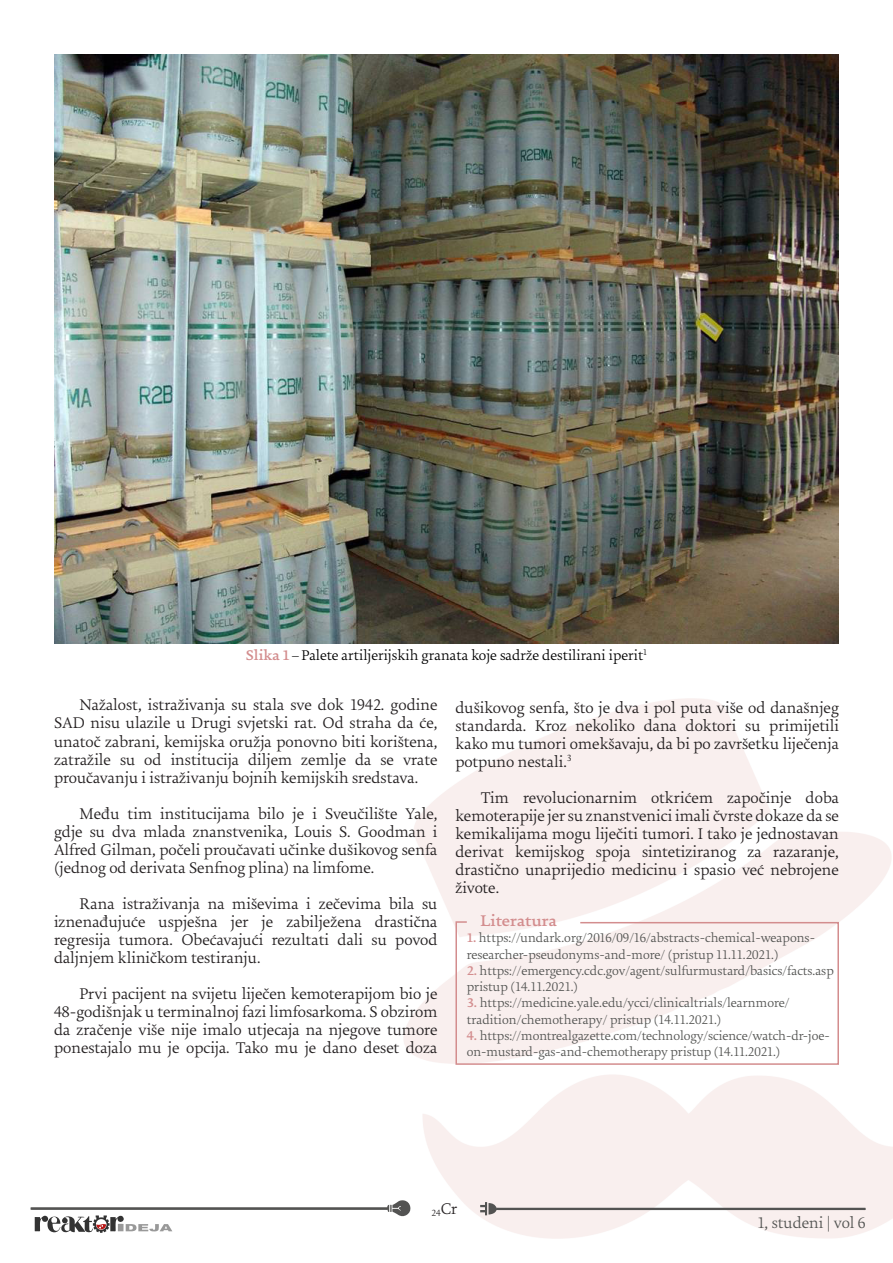
<style>
.page{position:relative;width:893px;height:1263px;background:#fff}
.page>*{position:absolute;margin:0;border:0;box-sizing:border-box;transform-origin:0 0}
.t1{font:300 16.5px/18px "Uni Zg";color:#231f20;text-align:justify}
.t2{font:300 16.5px "Uni Zg";color:#535452}
.t3{font:700 16.5px "Uni Zg";color:#d38d8e}
.t4{font:300 15px "Uni Zg";color:#000}
.t5{font:300 13.5px/16.2px "Uni Zg";color:#535452}
.t6{font:300 9.6px "Uni Zg";color:#231f20}
.s1{font-weight:700;color:#d38d8e}
</style>
<div class="page">
<svg style="left:455px;top:920px;width:385px;height:145px"></svg>
<svg style="left:480px;top:1202px;width:386px;height:13px;background:#d9d2d2"></svg>
<svg style="left:30px;top:1200px;width:381px;height:33px"></svg>
<img style="left:54px;top:54px;width:785px;height:589px">
<p class="t4" style="left:246px;top:647px;width:403px"><span class="s1">Slika 1</span> – Palete artiljerijskih granata koje sadrže destilirani iperit<sup>1</sup></p>
<p class="t1" style="left:54px;top:697px;width:385px;text-indent:26px">Nažalost, istraživanja su stala sve dok 1942. godine SAD nisu ulazile u Drugi svjetski rat. Od straha da će, unatoč zabrani, kemijska oružja ponovno biti korištena, zatražile su od institucija diljem zemlje da se vrate proučavanju i istraživanju bojnih kemijskih sredstava.</p>
<p class="t1" style="left:54px;top:805px;width:385px;text-indent:26px">Među tim institucijama bilo je i Sveučilište Yale, gdje su dva mlada znanstvenika, Louis S. Goodman i Alfred Gilman, počeli proučavati učinke dušikovog senfa (jednog od derivata Senfnog plina) na limfome.</p>
<p class="t1" style="left:54px;top:895px;width:385px;text-indent:26px">Rana istraživanja na miševima i zečevima bila su iznenađujuće uspješna jer je zabilježena drastična regresija tumora. Obećavajući rezultati dali su povod daljnjem kliničkom testiranju.</p>
<p class="t1" style="left:54px;top:985px;width:385px;text-indent:26px">Prvi pacijent na svijetu liječen kemoterapijom bio je 48-godišnjak u terminalnoj fazi limfosarkoma. S obzirom da zračenje više nije imalo utjecaja na njegove tumore ponestajalo mu je opcija. Tako mu je dano deset doza</p>
<p class="t1" style="left:455px;top:700px;width:385px">dušikovog senfa, što je dva i pol puta više od današnjeg standarda. Kroz nekoliko dana doktori su primijetili kako mu tumori omekšavaju, da bi po završetku liječenja potpuno nestali.<sup>3</sup></p>
<p class="t1" style="left:455px;top:790px;width:385px;text-indent:26px">Tim revolucionarnim otkrićem započinje doba kemoterapije jer su znanstvenici imali čvrste dokaze da se kemikalijama mogu liječiti tumori. I tako je jednostavan derivat kemijskog spoja sintetiziranog za razaranje, drastično unaprijedio medicinu i spasio već nebrojene živote.</p>
<p class="t3" style="left:480px;top:912px;width:78px">Literatura</p>
<p class="t5" style="left:467px;top:931px;width:350px"><span class="s1">1.</span> https://undark.org/2016/09/16/abstracts-chemical-weapons&shy;researcher-pseudonyms-and-more/ (pristup 11.11.2021.)</p>
<p class="t5" style="left:467px;top:963px;width:369px"><span class="s1">2.</span> https://emergency.cdc.gov/agent/sulfurmustard/basics/facts.asp pristup (14.11.2021.)</p>
<p class="t5" style="left:467px;top:996px;width:324px"><span class="s1">3.</span> https://medicine.yale.edu/ycci/clinicaltrials/learnmore/ tradition/chemotherapy/ pristup (14.11.2021.)</p>
<p class="t5" style="left:467px;top:1028px;width:364px"><span class="s1">4.</span> https://montrealgazette.com/technology/science/watch-dr-joe&shy;on-mustard-gas-and-chemotherapy pristup (14.11.2021.)</p>
<p class="t6" style="left:431px;top:1208px;width:27px">24<sup>Cr</sup></p>
<p class="t2" style="left:757px;top:1214px;width:110px">1, studeni | vol 6</p>
</div>
